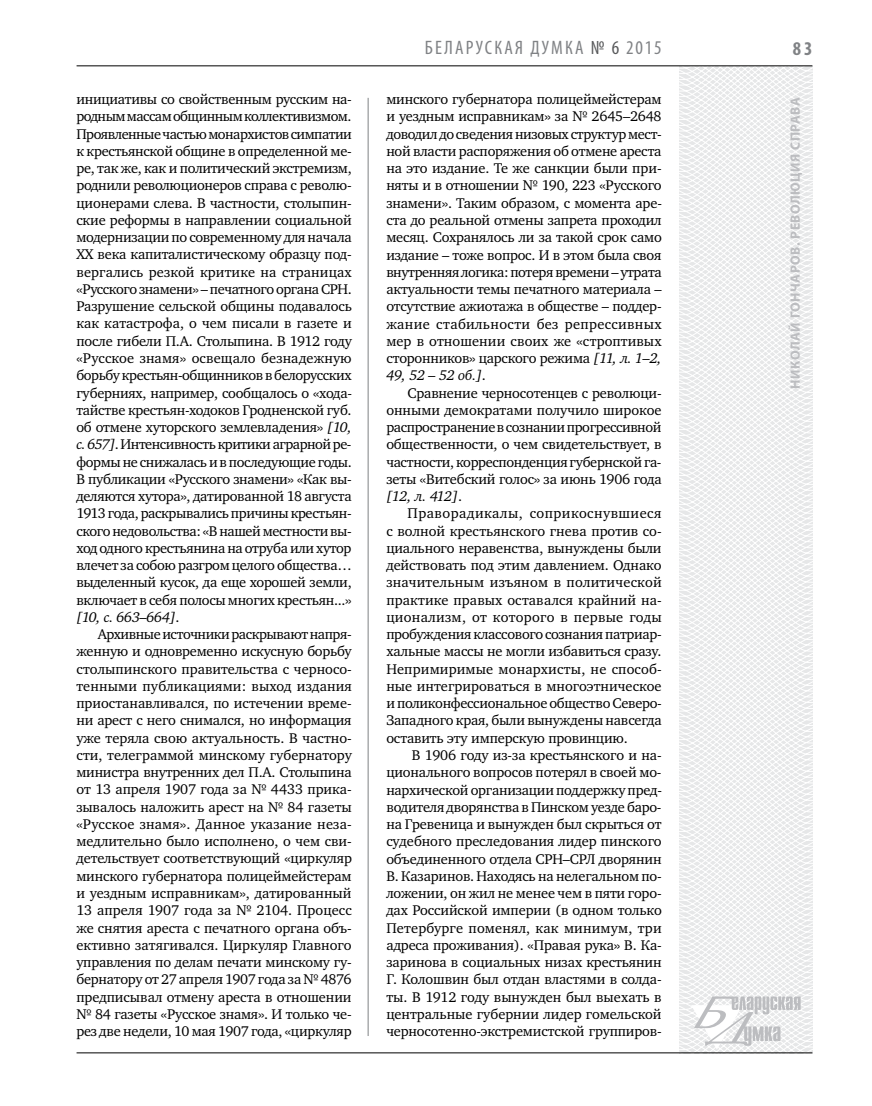
<style>
.page{position:relative;width:872px;height:1106px;background:#fff}
.page>*{position:absolute;margin:0;border:0;box-sizing:border-box;transform-origin:0 0}
.t1{font:condensed 19.5px "Myriad Pro";letter-spacing:.11em;color:#808285}
.t2{font:700 condensed 19.5px "Myriad Pro";color:#808285}
.t3{font:14.4px/17.2px "Charter C";letter-spacing:-.015em;color:#000;text-align:justify}
.t4{font:700 13.5px "Myriad Pro";letter-spacing:.04em;color:#bcbdc0}
.s1{font-style:italic}
.s2{color:#58595b}
</style>
<div class="page">
<hr style="left:368px;top:98px;width:1px;height:938px;background:#808285">
<svg style="left:621px;top:65px;width:192px;height:989px"></svg>
<svg style="left:691px;top:996px;width:109px;height:53px"></svg>
<hr style="left:77px;top:65px;width:735px;height:1px;background:#000">
<hr style="left:77px;top:1052px;width:735px;height:1px;background:#000">
<p class="t3" style="left:76px;top:91px;width:277px">инициативы со свойственным русским на&shy;родным массам общинным коллективизмом.<br>Проявленные частью монархистов симпатии к крестьянской общине в определенной ме&shy;ре, так же, как и политический экстремизм, роднили революционеров справа с револю&shy;ционерами слева. В частности, столыпин&shy;ские реформы в направлении социальной модернизации по современному для начала ХХ века капиталистическому образцу под&shy;вергались резкой критике на страницах «Русского знамени» – печатного органа СРН.<br>Разрушение сельской общины подавалось как катастрофа, о чем писали в газете и после гибели П.А. Столыпинa. В 1912 году «Русское знамя» освещало безнадежную борьбу крестьян-общинников в белорусских губерниях, например, сообщалось о «хода&shy;тайстве крестьян-ходоков Гродненской губ. об отмене хуторского землевладения» <span class="s1">[10, с. 657]</span>. Интенсивность критики аграрной ре&shy;формы не снижалась и в последующие годы.<br>В публикации «Русского знамени» «Как вы&shy;деляются хутора», датированной 18 августа 1913 года, раскрывались причины крестьян&shy;ского недовольства: «В нашей местности вы&shy;ход одного крестьянина на отруба или хутор влечет за собою разгром целого общества… выделенный кусок, да еще хорошей земли, включает в себя полосы многих крестьян...» <span class="s1">[10, с. 663–664]</span>.</p>
<p class="t3" style="left:76px;top:625px;width:277px;text-indent:21px">Архивные источники раскрывают напря&shy;женную и одновременно искусную борьбу столыпинского правительства с черносо&shy;тенными публикациями: выход издания приостанавливался, по истечении време&shy;ни арест с него снимался, но информация уже теряла свою актуальность. В частно&shy;сти, телеграммой минскому губернатору министра внутренних дел П.А. Столыпина от 13 апреля 1907 года за № 4433 прика&shy;зывалось наложить арест на № 84 газеты «Русское знамя». Данное указание неза&shy;медлительно было исполнено, о чем сви&shy;детельствует соответствующий «циркуляр минского губернатора полицеймейстерам и уездным исправникам», датированный 13 апреля 1907 года за № 2104. Процесс же снятия ареста с печатного органа объ&shy;ективно затягивался. Циркуляр Главного управления по делам печати минскому гу&shy;бернатору от 27 апреля 1907 года за № 4876 предписывал отмену ареста в отношении № 84 газеты «Русское знамя». И только че&shy;рез две недели, 10 мая 1907 года, «циркуляр</p>
<h1 class="t1" style="left:425px;top:36px;width:238px">БЕЛАРУСКАЯ ДУМКА <span class="s2">№ 6</span> 2015</h1>
<h1 class="t2" style="left:793px;top:37px;width:21px">83</h1>
<p class="t3" style="left:386px;top:91px;width:277px">минского губернатора полицеймейстерам и уездным исправникам» за № 2645–2648 доводил до сведения низовых структур мест&shy;ной власти распоряжения об отмене ареста на это издание. Те же санкции были при&shy;няты и в отношении № 190, 223 «Русского знамени». Таким образом, с момента аре&shy;ста до реальной отмены запрета проходил месяц. Сохранялось ли за такой срок само издание – тоже вопрос. И в этом была своя внутренняя логика: потеря времени – утрата актуальности темы печатного материала – отсутствие ажиотажа в обществе – поддер&shy;жание стабильности без репрессивных мер в отношении своих же «строптивых сторонников» царского режима <span class="s1">[11, л. 1–2, 49, 52 – 52 об.]</span>.</p>
<p class="t3" style="left:386px;top:384px;width:277px;text-indent:21px">Сравнение черносотенцев с революци&shy;онными демократами получило широкое распространение в сознании прогрессивной общественности, о чем свидетельствует, в частности, корреспонденция губернской га&shy;зеты «Витебский голос» за июнь 1906 года <span class="s1">[12, л. 412]</span>.</p>
<p class="t3" style="left:386px;top:505px;width:277px;text-indent:21px">Праворадикалы, соприкоснувшиеся с волной крестьянского гнева против со&shy;циального неравенства, вынуждены были действовать под этим давлением. Однако значительным изъяном в политической практике правых оставался крайний на&shy;ционализм, от которого в первые годы пробуждения классового сознания патриар&shy;хальные массы не могли избавиться сразу.<br>Непримиримые монархисты, не способ&shy;ные интегрироваться в многоэтническое и поликонфессиональное общество Северо-Западного края, были вынуждены навсегда оставить эту имперскую провинцию.</p>
<p class="t3" style="left:386px;top:746px;width:277px;text-indent:26px">В 1906 году из-за крестьянского и на&shy;ционального вопросов потерял в своей мо&shy;нархической организации поддержку пред&shy;водителя дворянства в Пинском уезде баро&shy;на Гревеница и вынужден был скрыться от судебного преследования лидер пинского объединенного отдела СРН–СРЛ дворянин В. Казаринов. Находясь на нелегальном по&shy;ложении, он жил не менее чем в пяти горо&shy;дах Российской империи (в одном только Петербурге поменял, как минимум, три адреса проживания). «Правая рука» В. Ка&shy;заринова в социальных низах крестьянин Г. Колошвин был отдан властями в солда&shy;ты. В 1912 году вынужден был выехать в центральные губернии лидер гомельской черносотенно-экстремистской группиров-</p>
<p class="t4" style="left:786px;top:388px;width:293px;rotate:-90deg">Николай ГОНЧАРОВ. Революция справа</p>
</div>
